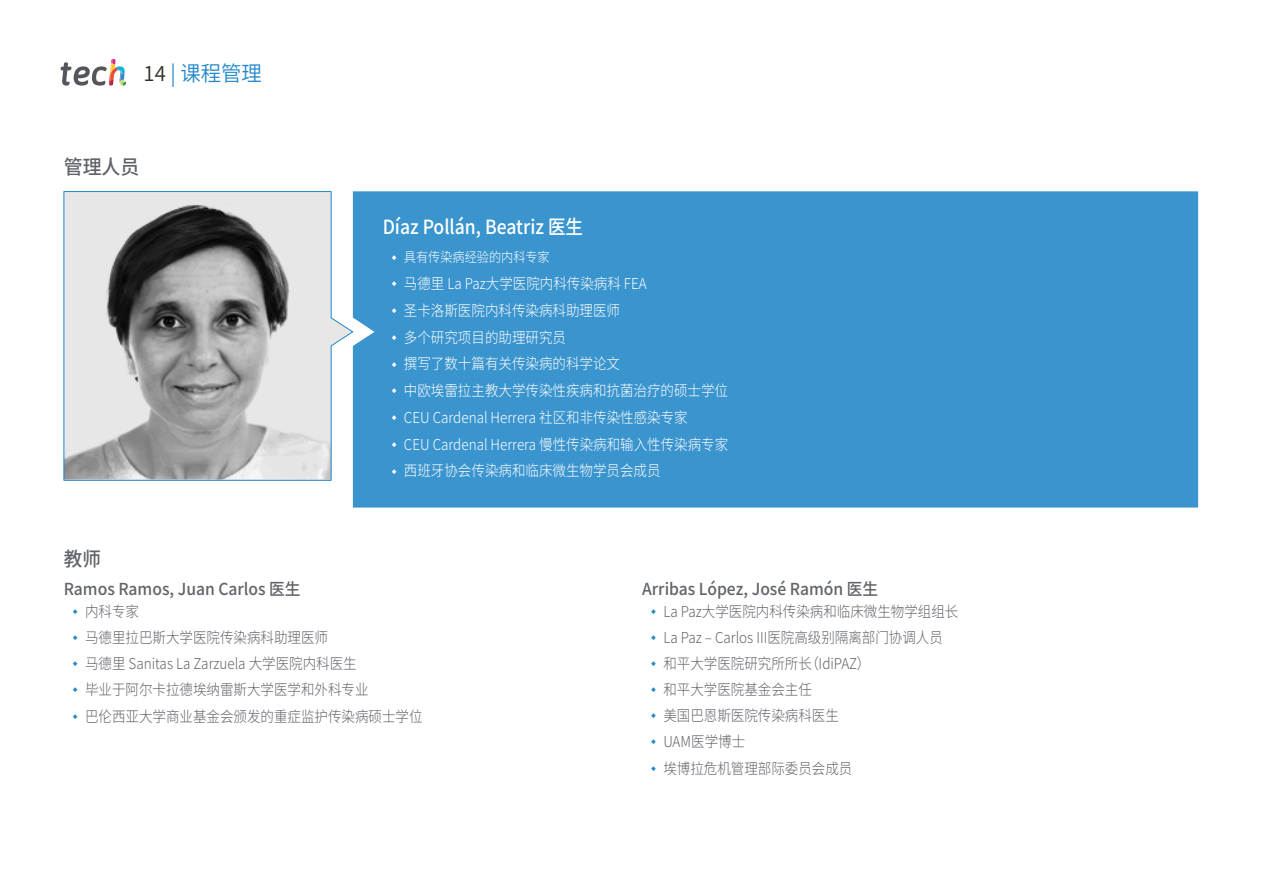
<style>
.page{position:relative;width:1263px;height:893px;background:#fff}
.page>*{position:absolute;margin:0;border:0;box-sizing:border-box;transform-origin:0 0}
.t1{font:21px "Source Han Sans CN";color:#2488c9}
.t2{font:500 19.5px "Source Han Sans CN";color:#fff;scale:.9 1}
.t3{font:500 19.5px "Source Han Sans CN";color:#61646a}
.t4{font:500 19.5px "Source Han Sans CN";color:#61646a;scale:.95 1}
.t5{font:500 16.5px "Source Han Sans CN";color:#61646a;scale:.95 1}
.t6{font:300 15px/26.1px "Source Han Sans CN";color:#61646a;scale:.9 1}
.t7{font:300 15px/26.7px "Source Han Sans CN";color:#fff;scale:.9 1}
.t8{font:300 13.5px "Source Han Sans CN";color:#fff;scale:.9 1}
.s1{color:#312e20}
</style>
<div class="page">
<svg style="left:61px;top:59px;width:65px;height:27px"></svg>
<div style="left:353px;top:191px;width:845px;height:317px;background:#3a94ce"></div>
<svg style="left:64px;top:191px;width:289px;height:290px;background:#b4b6b6"></svg>
<svg style="left:392px;top:255px;width:5px;height:5px"></svg>
<svg style="left:392px;top:282px;width:5px;height:5px"></svg>
<svg style="left:392px;top:308px;width:5px;height:5px"></svg>
<svg style="left:392px;top:335px;width:5px;height:5px"></svg>
<svg style="left:392px;top:362px;width:5px;height:5px"></svg>
<svg style="left:392px;top:389px;width:5px;height:5px"></svg>
<svg style="left:392px;top:415px;width:5px;height:5px"></svg>
<svg style="left:392px;top:442px;width:5px;height:5px"></svg>
<svg style="left:392px;top:469px;width:5px;height:5px"></svg>
<h1 class="t1" style="left:144px;top:61px;width:120px"><span class="s1">14</span> | 课程管理</h1>
<h2 class="t3" style="left:64px;top:156px;width:77px">管理人员</h2>
<h2 class="t4" style="left:64px;top:548px;width:41px">教师</h2>
<h2 class="t2" style="left:383px;top:216px;width:224px">Díaz Pollán, Beatriz 医生</h2>
<p class="t8" style="left:404px;top:250px;width:164px">具有传染病经验的内科专家</p>
<p class="t7" style="left:404px;top:271px;width:362px">马德里 La Paz大学医院内科传染病科 FEA<br>圣卡洛斯医院内科传染病科助理医师<br>多个研究项目的助理研究员<br>撰写了数十篇有关传染病的科学论文<br>中欧埃雷拉主教大学传染性疾病和抗菌治疗的硕士学位<br>CEU Cardenal Herrera 社区和非传染性感染专家<br>CEU Cardenal Herrera 慢性传染病和输入性传染病专家西班牙协会传染病和临床微生物学员会成员</p>
<p class="t5" style="left:64px;top:580px;width:251px">Ramos Ramos, Juan Carlos 医生</p>
<p class="t6" style="left:85px;top:598px;width:376px">内科专家<br>马德里拉巴斯大学医院传染病科助理医师<br>马德里 Sanitas La Zarzuela 大学医院内科医生<br>毕业于阿尔卡拉德埃纳雷斯大学医学和外科专业<br>巴伦西亚大学商业基金会颁发的重症监护传染病硕士学位</p>
<p class="t5" style="left:642px;top:580px;width:250px">Arribas López, José Ramón 医生</p>
<p class="t6" style="left:663px;top:599px;width:329px">La Paz大学医院内科传染病和临床微生物学组组长<br>La Paz – Carlos III医院高级别隔离部门协调人员和平大学医院研究所所长（IdiPAZ）<br>和平大学医院基金会主任<br>美国巴恩斯医院传染病科医生<br>UAM医学博士<br>埃博拉危机管理部际委员会成员</p>
</div>
